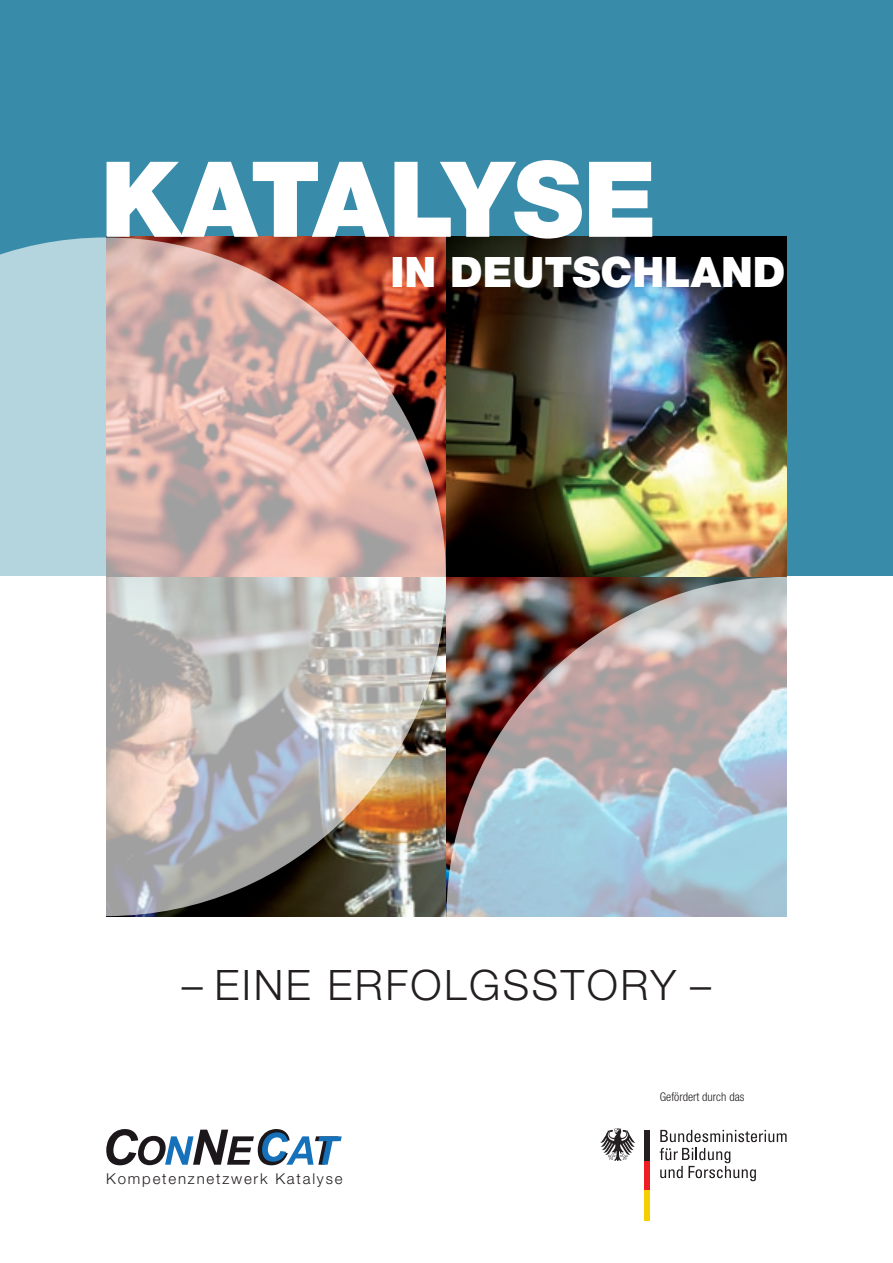
<style>
.page{position:relative;width:893px;height:1263px;background:#fff}
.page>*{position:absolute;margin:0;border:0;box-sizing:border-box;transform-origin:0 0}
.t1{font:900 105px "Helvetica Neue";color:#fff}
.t2{font:300 42px "Helvetica Neue";letter-spacing:.06em;color:#231f20}
.t3{font:900 42px "Helvetica Neue";color:#fff}
.t4{font:300 15px "Helvetica Neue";letter-spacing:.12em;color:#231f20}
.t5{font:300 condensed 12px "Helvetica Neue";color:#231f20}
</style>
<div class="page">
<div style="left:0;top:0;width:893px;height:576px;background:#388ca9"></div>
<img style="left:446px;top:237px;width:341px;height:340px">
<img style="left:0;top:237px;width:446px;height:679px">
<svg style="left:446px;top:577px;width:341px;height:644px"></svg>
<svg style="left:660px;top:1148px;width:96px;height:33px"></svg>
<svg style="left:660px;top:1130px;width:127px;height:12px"></svg>
<div style="left:644px;top:1190px;width:6px;height:30px;background:#f4cf02"></div>
<div style="left:644px;top:1160px;width:6px;height:30px;background:#ee1d23"></div>
<div style="left:644px;top:1130px;width:6px;height:30px;background:#231f20"></div>
<svg style="left:600px;top:1128px;width:35px;height:33px"></svg>
<svg style="left:106px;top:1129px;width:236px;height:36px"></svg>
<div style="left:616px;top:1075px;width:172px;height:42px;background:#fff"></div>
<h1 class="t1" style="left:100px;top:137px;width:559px">KATALYSE</h1>
<h2 class="t3" style="left:390px;top:247px;width:397px">IN DEUTSCHLAND</h2>
<h2 class="t2" style="left:182px;top:959px;width:531px">– eine Erfolgsstory –</h2>
<p class="t4" style="left:106px;top:1169px;width:238px">Kompetenznetzwerk Katalyse</p>
<p class="t5" style="left:660px;top:1090px;width:86px">Gefördert durch das</p>
</div>
